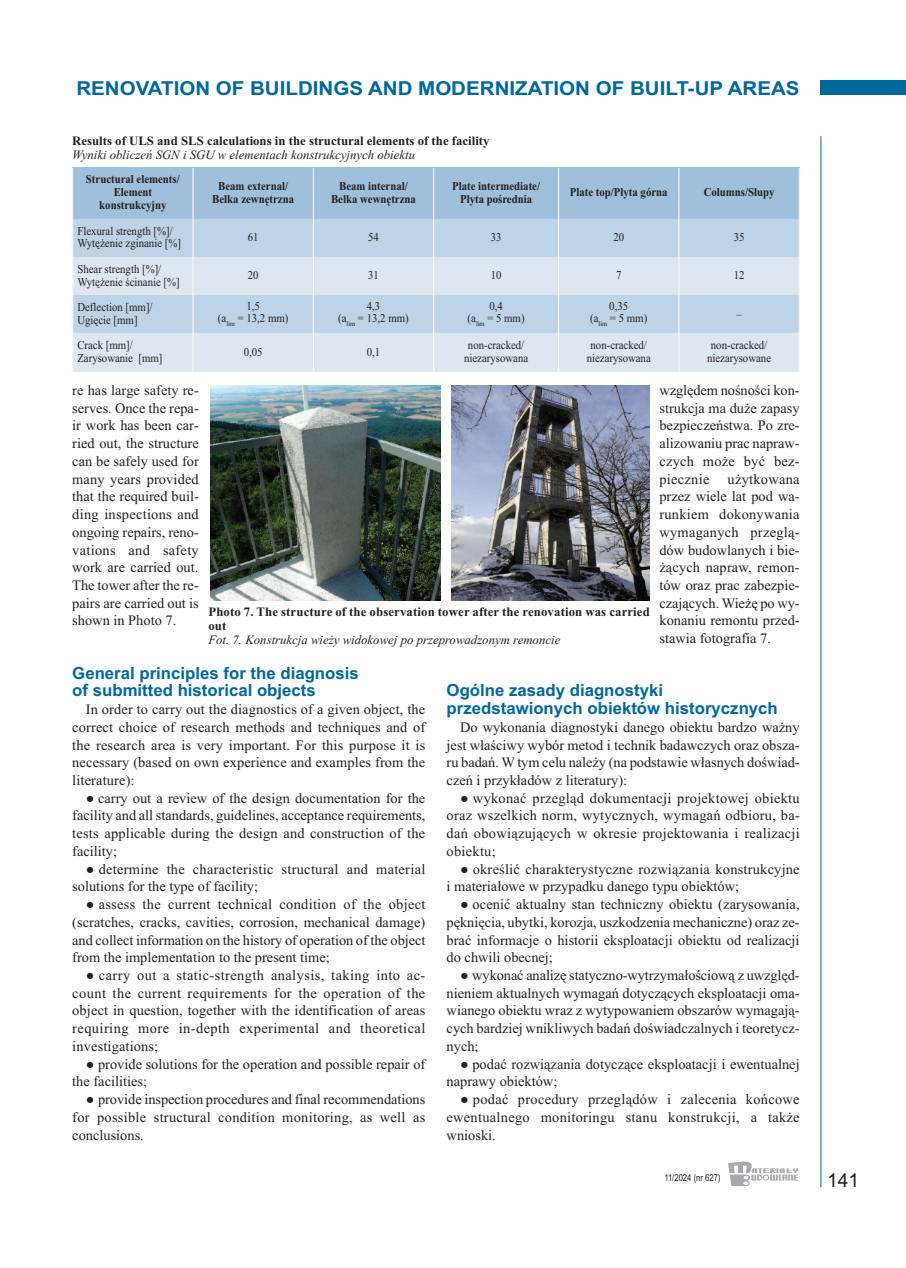
<style>
.page{position:relative;width:906px;height:1268px;background:#fff}
.page>*{position:absolute;margin:0;border:0;box-sizing:border-box;transform-origin:0 0}
.t1{font:700 19.2px "Arial";color:#00679d;scale:1.07 1}
.t2{font:19.2px "Arial";color:#231f20}
.t3{font:700 16.8px/17.7px "Arial";color:#00679d}
.t4{font:14.4px/17.7px "Times New Roman";color:#231f20;text-align:justify}
.t5{font:14.4px/17.7px "Times New Roman";letter-spacing:.02em;color:#231f20}
.t6{font:700 12.75px/14.4px "Times New Roman";color:#231f20}
.t7{font:italic 12.75px "Times New Roman";color:#231f20}
.t8{font:12px/12.8px "Times New Roman";color:#231f20;text-align:center;scale:.9 1}
.t9{font:700 12px/12.8px "Times New Roman";color:#231f20;text-align:center;scale:.9 1}
.t10{font:9.6px "Arial";color:#231f20;scale:.8 1}
</style>
<div class="page">
<div style="left:821px;top:81px;width:85px;height:14px;background:#00679d"></div>
<hr style="left:820px;top:136px;width:1px;height:1050px;background:#00679d">
<svg style="left:728px;top:1161px;width:70px;height:24px"></svg>
<div style="left:72px;top:168px;width:121px;height:51px;background:#9fbfda"></div>
<div style="left:193px;top:168px;width:120px;height:51px;background:#9fbfda"></div>
<div style="left:313px;top:168px;width:121px;height:51px;background:#9fbfda"></div>
<div style="left:434px;top:168px;width:124px;height:51px;background:#9fbfda"></div>
<div style="left:558px;top:168px;width:121px;height:51px;background:#9fbfda"></div>
<div style="left:679px;top:168px;width:120px;height:51px;background:#9fbfda"></div>
<div style="left:72px;top:219px;width:121px;height:38px;background:#bdd3e6"></div>
<div style="left:193px;top:219px;width:120px;height:38px;background:#bdd3e6"></div>
<div style="left:313px;top:219px;width:121px;height:38px;background:#bdd3e6"></div>
<div style="left:434px;top:219px;width:124px;height:38px;background:#bdd3e6"></div>
<div style="left:558px;top:219px;width:121px;height:38px;background:#bdd3e6"></div>
<div style="left:679px;top:219px;width:120px;height:38px;background:#bdd3e6"></div>
<div style="left:72px;top:257px;width:121px;height:38px;background:#dce7f1"></div>
<div style="left:193px;top:257px;width:120px;height:38px;background:#dce7f1"></div>
<div style="left:313px;top:257px;width:121px;height:38px;background:#dce7f1"></div>
<div style="left:434px;top:257px;width:124px;height:38px;background:#dce7f1"></div>
<div style="left:558px;top:257px;width:121px;height:38px;background:#dce7f1"></div>
<div style="left:679px;top:257px;width:120px;height:38px;background:#dce7f1"></div>
<div style="left:72px;top:295px;width:121px;height:39px;background:#bdd3e6"></div>
<div style="left:193px;top:295px;width:120px;height:39px;background:#bdd3e6"></div>
<div style="left:313px;top:295px;width:121px;height:39px;background:#bdd3e6"></div>
<div style="left:434px;top:295px;width:124px;height:39px;background:#bdd3e6"></div>
<div style="left:558px;top:295px;width:121px;height:39px;background:#bdd3e6"></div>
<div style="left:679px;top:295px;width:120px;height:39px;background:#bdd3e6"></div>
<div style="left:72px;top:334px;width:121px;height:38px;background:#dce7f1"></div>
<div style="left:193px;top:334px;width:120px;height:38px;background:#dce7f1"></div>
<div style="left:313px;top:334px;width:121px;height:38px;background:#dce7f1"></div>
<div style="left:434px;top:334px;width:124px;height:38px;background:#dce7f1"></div>
<div style="left:558px;top:334px;width:121px;height:38px;background:#dce7f1"></div>
<div style="left:679px;top:334px;width:120px;height:38px;background:#dce7f1"></div>
<hr style="left:72px;top:168px;width:1px;height:204px;background:#fff">
<hr style="left:193px;top:168px;width:1px;height:204px;background:#fff">
<hr style="left:313px;top:168px;width:1px;height:204px;background:#fff">
<hr style="left:433px;top:168px;width:1px;height:204px;background:#fff">
<hr style="left:558px;top:168px;width:1px;height:204px;background:#fff">
<hr style="left:678px;top:168px;width:1px;height:204px;background:#fff">
<svg style="left:440px;top:386px;width:1px;height:214px"></svg>
<img style="left:210px;top:386px;width:230px;height:214px">
<img style="left:451px;top:386px;width:199px;height:214px">
<h1 class="t1" style="left:76px;top:77px;width:677px">RENOVATION OF BUILDINGS AND MODERNIZATION OF BUILT-UP AREAS</h1>
<p class="t6" style="left:72px;top:133px;width:419px">Results of ULS and SLS calculations in the structural elements of the facility</p>
<p class="t7" style="left:72px;top:147px;width:344px">Wyniki obliczeń SGN i SGU w elementach konstrukcyjnych obiektu</p>
<p class="t9" style="left:86px;top:173px;width:106px">Structural elements/<br>Element konstrukcyjny</p>
<p class="t9" style="left:212px;top:179px;width:92px">Beam external/<br>Belka zewnętrzna</p>
<p class="t9" style="left:331px;top:179px;width:96px">Beam internal/<br>Belka wewnętrzna</p>
<p class="t9" style="left:452px;top:179px;width:99px">Plate intermediate/<br>Płyta pośrednia</p>
<p class="t9" style="left:570px;top:186px;width:110px">Plate top/Płyta górna</p>
<p class="t9" style="left:703px;top:186px;width:80px">Columns/Słupy</p>
<p class="t8" style="left:77px;top:224px;width:117px;text-align:left">Flexural strength [%]/<br>Wytężenie zginanie [%]</p>
<p class="t8" style="left:248px;top:230px;width:13px">61</p>
<p class="t8" style="left:368px;top:230px;width:13px">54</p>
<p class="t8" style="left:491px;top:230px;width:13px">33</p>
<p class="t8" style="left:613px;top:230px;width:13px">20</p>
<p class="t8" style="left:733px;top:230px;width:13px">35</p>
<p class="t8" style="left:77px;top:262px;width:115px;text-align:left">Shear strength [%]/<br>Wytężenie ścinanie [%]</p>
<p class="t8" style="left:248px;top:269px;width:13px">20</p>
<p class="t8" style="left:368px;top:269px;width:13px">31</p>
<p class="t8" style="left:491px;top:269px;width:13px">10</p>
<p class="t8" style="left:616px;top:269px;width:7px">7</p>
<p class="t8" style="left:733px;top:269px;width:13px">12</p>
<p class="t8" style="left:77px;top:300px;width:85px;text-align:left">Deflection [mm]/<br>Ugięcie [mm]</p>
<p class="t8" style="left:218px;top:299px;width:80px">1,5<br>(a<sub>lim</sub> = 13,2 mm)</p>
<p class="t8" style="left:338px;top:299px;width:80px">4,3<br>(a<sub>lim</sub> = 13,2 mm)</p>
<p class="t8" style="left:467px;top:299px;width:65px">0,4<br>(a<sub>lim</sub> = 5 mm)</p>
<p class="t8" style="left:590px;top:299px;width:65px">0,35<br>(a<sub>lim</sub> = 5 mm)</p>
<p class="t8" style="left:77px;top:339px;width:96px;text-align:left">Crack [mm]/<br>Zarysowanie [mm]</p>
<p class="t8" style="left:244px;top:345px;width:22px">0,05</p>
<p class="t8" style="left:367px;top:345px;width:16px">0,1</p>
<p class="t8" style="left:464px;top:339px;width:73px">non-cracked/ niezarysowana</p>
<p class="t8" style="left:586px;top:339px;width:73px">non-cracked/ niezarysowana</p>
<p class="t8" style="left:707px;top:339px;width:73px">non-cracked/ niezarysowane</p>
<p class="t4" style="left:72px;top:381px;width:128px">re has large safety re&shy;serves. Once the repa&shy;ir work has been car&shy;ried out, the structure can be safely used for many years provided that the required buil&shy;ding inspections and ongoing repairs, reno&shy;vations and safety work are carried out.<br>The tower after the re&shy;pairs are carried out is shown in Photo 7.</p>
<p class="t4" style="left:659px;top:381px;width:142px">względem nośności kon&shy;strukcja ma duże zapasy bezpieczeństwa. Po zre&shy;alizowaniu prac napraw&shy;czych może być bez&shy;piecznie</p>
<p class="t4" style="left:659px;top:469px;width:142px;text-indent:68px">użytkowana przez wiele lat pod wa&shy;runkiem dokonywania wymaganych przeglą&shy;dów budowlanych i bie&shy;żących napraw, remon&shy;tów oraz prac zabezpie&shy;czających. Wieżę po wy&shy;konaniu remontu przed&shy;stawia fotografia 7.</p>
<p class="t3" style="left:446px;top:681px;width:333px">Ogólne zasady diagnostyki przedstawionych obiektów historycznych</p>
<p class="t4" style="left:446px;top:717px;width:354px;text-indent:14px">Do wykonania diagnostyki danego obiektu bardzo ważny jest właściwy wybór metod i technik badawczych oraz obsza&shy;ru badań. W tym celu należy (na podstawie własnych doświad&shy;czeń i przykładów z literatury):</p>
<p class="t4" style="left:446px;top:788px;width:355px;text-indent:13px">● wykonać przegląd dokumentacji projektowej obiektu oraz wszelkich norm, wytycznych, wymagań odbioru, ba&shy;dań obowiązujących w okresie projektowania i realizacji obiektu;</p>
<p class="t4" style="left:446px;top:859px;width:354px;text-indent:13px">● określić charakterystyczne rozwiązania konstrukcyjne i materiałowe w przypadku danego typu obiektów;</p>
<p class="t4" style="left:446px;top:895px;width:354px;text-indent:14px">● ocenić aktualny stan techniczny obiektu (zarysowania, pęknięcia, ubytki, korozja, uszkodzenia mechaniczne) oraz ze&shy;brać informacje o historii eksploatacji obiektu od realizacji do chwili obecnej;</p>
<p class="t4" style="left:446px;top:965px;width:354px;text-indent:13px">● wykonać analizę statyczno-wytrzymałościową z uwzględ&shy;nieniem aktualnych wymagań dotyczących eksploatacji oma&shy;wianego obiektu wraz z wytypowaniem obszarów wymagają&shy;cych bardziej wnikliwych badań doświadczalnych i teoretycz&shy;nych;</p>
<p class="t4" style="left:446px;top:1054px;width:354px;text-indent:14px">● podać rozwiązania dotyczące eksploatacji i ewentualnej naprawy obiektów;</p>
<p class="t4" style="left:446px;top:1089px;width:354px;text-indent:13px">● podać procedury przeglądów i zalecenia końcowe ewentualnego monitoringu stanu konstrukcji, a także wnioski.</p>
<p class="t6" style="left:208px;top:603px;width:443px">Photo 7. The structure of the observation tower after the renovation was carried out</p>
<p class="t7" style="left:208px;top:632px;width:353px">Fot. 7. Konstrukcja wieży widokowej po przeprowadzonym remoncie</p>
<p class="t3" style="left:72px;top:663px;width:288px">General principles for the diagnosis of submitted historical objects</p>
<p class="t4" style="left:72px;top:700px;width:354px;text-indent:14px">In order to carry out the diagnostics of a given object, the correct choice of research methods and techniques and of the research area is very important. For this purpose it is necessary (based on own experience and examples from the literature):</p>
<p class="t4" style="left:72px;top:788px;width:354px;text-indent:13px">● carry out a review of the design documentation for the facility and all standards, guidelines, acceptance requirements, tests applicable during the design and construction of the facility;</p>
<p class="t5" style="left:72px;top:859px;width:354px;text-indent:14px">● determine the characteristic structural and material solutions for the type of facility;</p>
<p class="t4" style="left:72px;top:895px;width:354px;text-indent:13px">● assess the current technical condition of the object (scratches, cracks, cavities, corrosion, mechanical damage) and collect information on the history of operation of the object from the implementation to the present time;</p>
<p class="t4" style="left:72px;top:965px;width:354px;text-indent:13px">● carry out a static-strength analysis, taking into ac&shy;count the current requirements for the operation of the object in question, together with the identification of areas requiring more in-depth experimental and theoretical investigations;</p>
<p class="t4" style="left:72px;top:1054px;width:354px;text-indent:14px">● provide solutions for the operation and possible repair of the facilities;</p>
<p class="t4" style="left:72px;top:1089px;width:354px;text-indent:14px">● provide inspection procedures and final recommendations for possible structural condition monitoring, as well as conclusions.</p>
<p class="t10" style="left:664px;top:1171px;width:72px">11/2024 (nr 627)</p>
<h1 class="t2" style="left:827px;top:1168px;width:34px">141</h1>
</div>
